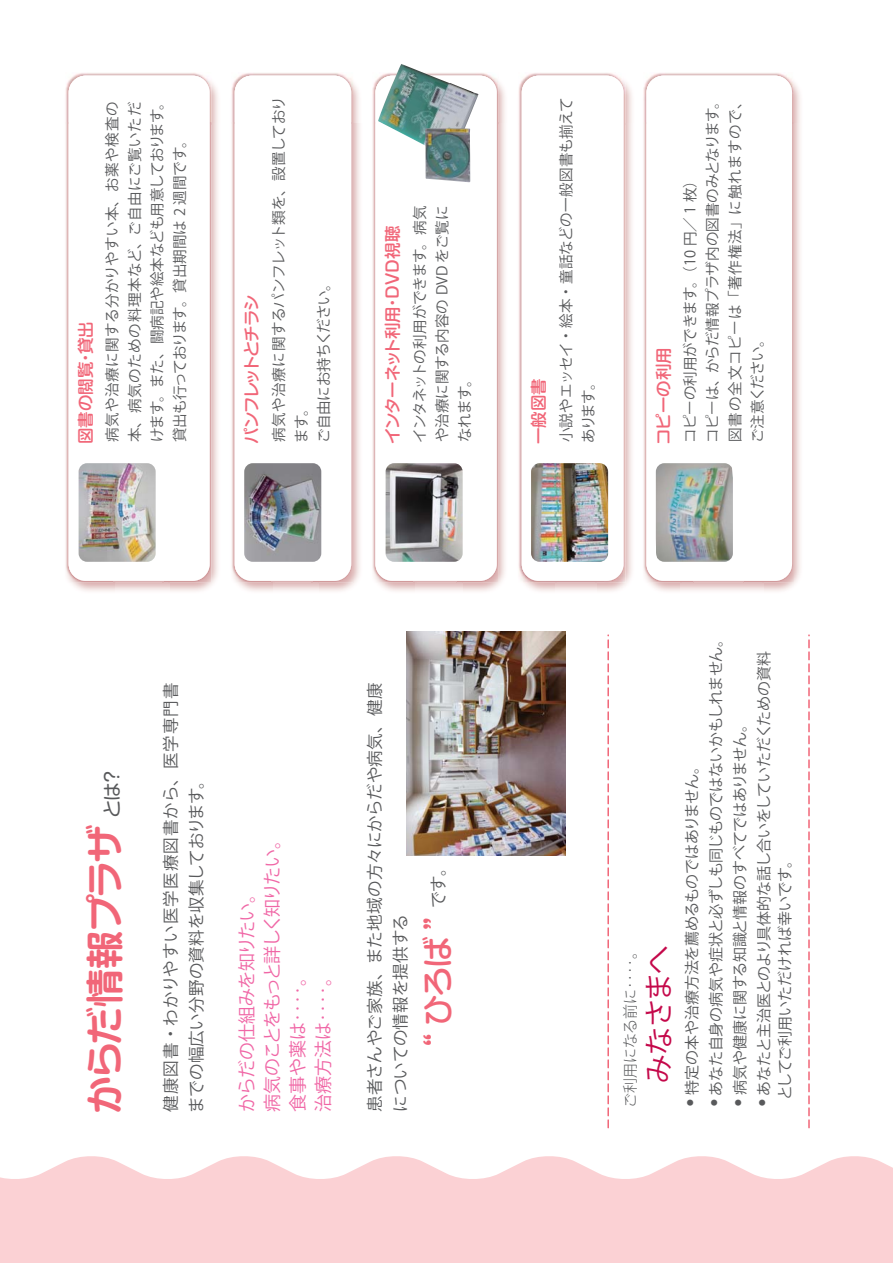
<style>
.page{position:relative;width:893px;height:1263px;background:#fff}
.page>*{position:absolute;margin:0;border:0;box-sizing:border-box;transform-origin:0 0}
.t1{font:38.1px "Shin M Go Pro De Bold 90 pv RKSJ H";letter-spacing:-.09em;color:#f16678}
.t2{font:31.5px "Shin M Go Pro Medium 90 pv RKSJ H";color:#f16678}
.t3{font:28.5px "Koz Go Pro Regular 90 pv RKSJ H";letter-spacing:-.035em;color:#c4084a}
.t4{font:18.6px "Shin M Go Pro Regular 90 pv RKSJ H";color:#58595b}
.t5{font:18px/25.5px "Koz Go Pro Regular 90 pv RKSJ H";letter-spacing:-.02em;color:#f067a6}
.t6{font:16.5px/25.5px "Koz Go Pro Regular 90 pv RKSJ H";letter-spacing:.02em;color:#58595b}
.t7{font:16.5px "Shin M Go Pro Medium 90 pv RKSJ H";color:#f16678}
.t8{font:16.5px "Shin M Go Pro Medium 90 pv RKSJ H";letter-spacing:-.085em;color:#f16678}
.t9{font:15px/21px "Koz Go Pro Regular 90 pv RKSJ H";letter-spacing:-.015em;color:#58595b}
.t10{font:15px "Koz Go Pro Light 90 pv RKSJ H";color:#58595b}
.t11{font:14.55px/22.5px "Koz Go Pro Regular 90 pv RKSJ H";color:#58595b}
.t12{font:14.55px/22.5px "Koz Go Pro Regular 90 pv RKSJ H";letter-spacing:-.025em;color:#58595b}
.t13{font:14.55px "Koz Go Pro Regular 90 pv RKSJ H";letter-spacing:-.02em;color:#58595b}
.t14{font:6.75px "Koz Go Pro Regular 90 pv RKSJ H";color:#58595b}
</style>
<div class="page">
<img style="left:211px;top:82px;width:7px;height:42px">
<img style="left:169px;top:124px;width:49px;height:467px">
<img style="left:65px;top:73px;width:146px;height:50px">
<img style="left:65px;top:123px;width:48px;height:460px">
<img style="left:163px;top:123px;width:48px;height:460px">
<img style="left:113px;top:581px;width:50px;height:2px">
<div style="left:69px;top:76px;width:141px;height:505px;background:#fff;border-radius:17px"></div>
<img style="left:794px;top:83px;width:6px;height:41px">
<img style="left:763px;top:124px;width:37px;height:467px">
<img style="left:643px;top:73px;width:151px;height:50px">
<img style="left:643px;top:123px;width:50px;height:460px">
<img style="left:744px;top:123px;width:50px;height:460px">
<img style="left:693px;top:581px;width:51px;height:2px">
<div style="left:646px;top:76px;width:146px;height:505px;background:#fff;border-radius:17px"></div>
<img style="left:353px;top:83px;width:7px;height:41px">
<img style="left:319px;top:124px;width:41px;height:467px">
<img style="left:231px;top:73px;width:122px;height:50px">
<img style="left:231px;top:123px;width:41px;height:460px">
<img style="left:313px;top:123px;width:40px;height:460px">
<img style="left:272px;top:581px;width:41px;height:2px">
<div style="left:235px;top:76px;width:116px;height:505px;background:#fff;border-radius:17px"></div>
<img style="left:499px;top:83px;width:6px;height:41px">
<img style="left:463px;top:124px;width:42px;height:467px">
<img style="left:372px;top:73px;width:127px;height:50px">
<img style="left:372px;top:123px;width:42px;height:460px">
<img style="left:457px;top:123px;width:42px;height:460px">
<img style="left:414px;top:581px;width:43px;height:2px">
<div style="left:375px;top:76px;width:122px;height:505px;background:#fff;border-radius:17px"></div>
<img style="left:626px;top:83px;width:6px;height:41px">
<img style="left:596px;top:124px;width:36px;height:467px">
<img style="left:518px;top:73px;width:108px;height:510px">
<div style="left:522px;top:76px;width:101px;height:505px;background:#fff;border-radius:17px"></div>
<img style="left:79px;top:463px;width:77px;height:99px;border-radius:9px">
<img style="left:244px;top:463px;width:77px;height:99px;border-radius:9px">
<img style="left:386px;top:463px;width:76px;height:99px;border-radius:9px">
<img style="left:531px;top:463px;width:77px;height:99px;border-radius:8px">
<img style="left:656px;top:463px;width:77px;height:99px;border-radius:9px">
<img style="left:406px;top:631px;width:159px;height:224px">
<img style="left:378px;top:64px;width:101px;height:95px">
<img style="left:425px;top:128px;width:45px;height:54px">
<svg style="left:0;top:1156px;width:893px;height:107px;background:#fbd5d8"></svg>
<svg style="left:607px;top:634px;width:2px;height:494px"></svg>
<svg style="left:808px;top:634px;width:2px;height:494px"></svg>
<p class="t7" style="left:79px;top:444px;width:125px;rotate:-90deg">図書の閲覧・貸出</p>
<p class="t11" style="left:103px;top:442px;width:349px;rotate:-90deg">病気や治療に関する分かりやすい本、お薬や検査の本、病気のための料理本など、ご自由にご覧いただけます。また、闘病記や絵本なども用意しております。貸出も行っております。貸出期間は 2 週間です。</p>
<p class="t8" style="left:246px;top:444px;width:151px;rotate:-90deg">パンフレットとチラシ</p>
<p class="t12" style="left:270px;top:443px;width:349px;rotate:-90deg">病気や治療に関するパンフレット類を、設置しております。<br>ご自由にお持ちください。</p>
<p class="t7" style="left:386px;top:355px;width:130px;rotate:-90deg">ト利用・DVD視聴</p>
<p class="t7" style="left:386px;top:444px;width:95px;rotate:-90deg">インターネッ</p>
<p class="t11" style="left:410px;top:443px;width:239px;text-align:justify;rotate:-90deg">インタネットの利用ができます。病気や治療に関する内容の DVD をご覧になれます。</p>
<p class="t7" style="left:532px;top:444px;width:67px;rotate:-90deg">一般図書</p>
<p class="t11" style="left:556px;top:443px;width:347px;rotate:-90deg">小説やエッセイ・絵本・童話などの一般図書も揃えてあります。</p>
<p class="t7" style="left:657px;top:445px;width:99px;rotate:-90deg">コピーの利用</p>
<p class="t13" style="left:684px;top:443px;width:271px;rotate:-90deg">コピーの利用ができます。（10 円／ 1 枚）</p>
<p class="t11" style="left:703px;top:443px;width:350px;text-align:justify;rotate:-90deg">コピーは、からだ情報プラザ内の図書のみとなります。図書の全文コピーは「著作権法」に触れますので、ご注意ください。</p>
<p class="t4" style="left:105px;top:818px;width:53px;rotate:-90deg">とは？</p>
<h1 class="t1" style="left:91px;top:1114px;width:290px;rotate:-90deg">からだ情報プラザ</h1>
<p class="t6" style="left:160px;top:1113px;width:432px;rotate:-90deg">健康図書・わかりやすい医学医療図書から、医学専門書までの幅広い分野の資料を収集しております。</p>
<p class="t5" style="left:236px;top:1112px;width:282px;rotate:-90deg">からだの仕組みを知りたい。<br>病気のことをもっと詳しく知りたい。食事や薬は‥‥。<br>治療方法は‥‥。</p>
<p class="t6" style="left:364px;top:1112px;width:431px;rotate:-90deg">患者さんやご家族、また地域の方々にからだや病気、健康についての情報を提供する</p>
<h2 class="t2" style="left:426px;top:1065px;width:207px;rotate:-90deg">“ ひろば ”<sup>です。</sup></h2>
<p class="t10" style="left:624px;top:1108px;width:165px;rotate:-90deg">ご利用になる前に‥‥。</p>
<h3 class="t3" style="left:648px;top:1083px;width:139px;rotate:-90deg">みなさまへ</h3>
<p class="t9" style="left:683px;top:1106px;width:348px;rotate:-90deg"><sup>●</sup> 特定の本や治療方法を薦めるものではありません。</p>
<p class="t9" style="left:707px;top:1106px;width:476px;rotate:-90deg"><sup>●</sup> あなた自身の病気や症状と必ずしも同じものではないかもしれません。</p>
<p class="t9" style="left:731px;top:1106px;width:390px;rotate:-90deg"><sup>●</sup> 病気や健康に関する知識と情報のすべてではありません。</p>
<p class="t9" style="left:755px;top:1100px;width:450px;rotate:-90deg">あなたと主治医とのより具体的な話し合いをしていただくための資料としてご利用いただければ幸いです。</p>
<p class="t14" style="left:760px;top:1106px;width:8px;rotate:-90deg">●</p>
</div>
